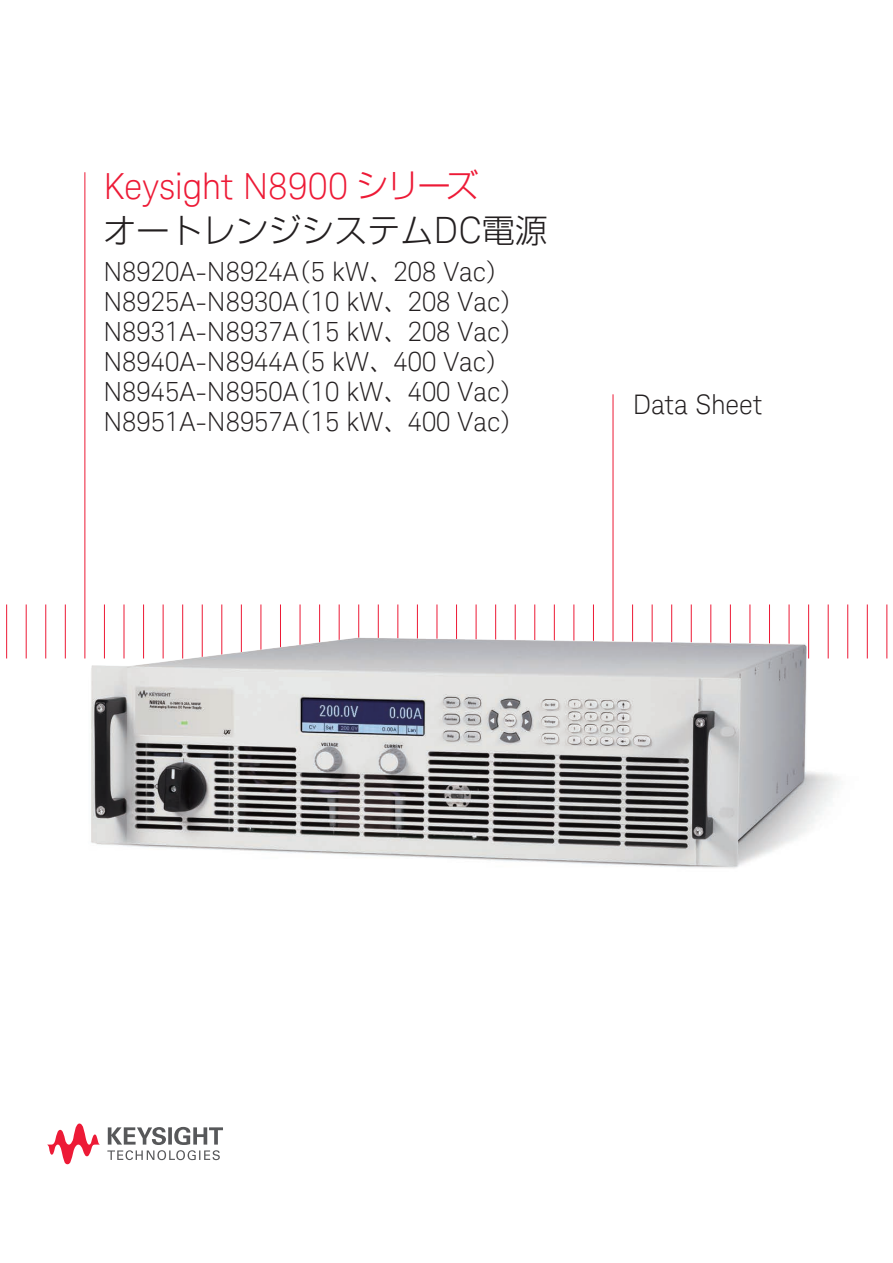
<style>
.page{position:relative;width:893px;height:1263px;background:#fff}
.page>*{position:absolute;margin:0;border:0;box-sizing:border-box;transform-origin:0 0}
.t1{font:300 36px "Keysight Sans";letter-spacing:-.01em;color:#ed1a36}
.t2{font:300 33px "Shin Go Pro";color:#231f20}
.t3{font:300 27px "Keysight Sans";letter-spacing:-.005em;color:#231f20}
.t4{font:300 26.4px/30px "Keysight Sans";color:#231f20}
.s1{font-family:"Shin Go Pro";font-size:33px}
.s2{font-family:"Keysight Sans";font-size:36.3px}
.s3{font-family:"Shin Go Pro";font-size:24px}
</style>
<div class="page">
<svg style="left:107px;top:1127px;width:116px;height:33px"></svg>
<svg style="left:47px;top:1123px;width:53px;height:41px"></svg>
<hr style="left:6px;top:604px;width:1px;height:54px;background:#ed1a36">
<hr style="left:26px;top:604px;width:1px;height:54px;background:#ed1a36">
<hr style="left:45px;top:604px;width:1px;height:54px;background:#ed1a36">
<hr style="left:65px;top:604px;width:1px;height:54px;background:#ed1a36">
<hr style="left:104px;top:604px;width:1px;height:54px;background:#ed1a36">
<hr style="left:124px;top:604px;width:1px;height:54px;background:#ed1a36">
<hr style="left:143px;top:604px;width:1px;height:54px;background:#ed1a36">
<hr style="left:163px;top:604px;width:1px;height:54px;background:#ed1a36">
<hr style="left:182px;top:604px;width:1px;height:54px;background:#ed1a36">
<hr style="left:202px;top:604px;width:1px;height:54px;background:#ed1a36">
<hr style="left:221px;top:604px;width:1px;height:54px;background:#ed1a36">
<hr style="left:241px;top:604px;width:1px;height:54px;background:#ed1a36">
<hr style="left:261px;top:604px;width:1px;height:54px;background:#ed1a36">
<hr style="left:280px;top:604px;width:1px;height:54px;background:#ed1a36">
<hr style="left:300px;top:604px;width:1px;height:54px;background:#ed1a36">
<hr style="left:319px;top:604px;width:1px;height:54px;background:#ed1a36">
<hr style="left:339px;top:604px;width:1px;height:54px;background:#ed1a36">
<hr style="left:358px;top:604px;width:1px;height:54px;background:#ed1a36">
<hr style="left:378px;top:604px;width:1px;height:54px;background:#ed1a36">
<hr style="left:397px;top:604px;width:1px;height:54px;background:#ed1a36">
<hr style="left:417px;top:604px;width:1px;height:54px;background:#ed1a36">
<hr style="left:437px;top:604px;width:1px;height:54px;background:#ed1a36">
<hr style="left:456px;top:604px;width:1px;height:54px;background:#ed1a36">
<hr style="left:476px;top:604px;width:1px;height:54px;background:#ed1a36">
<hr style="left:495px;top:604px;width:1px;height:54px;background:#ed1a36">
<hr style="left:515px;top:604px;width:1px;height:54px;background:#ed1a36">
<hr style="left:534px;top:604px;width:1px;height:54px;background:#ed1a36">
<hr style="left:554px;top:604px;width:1px;height:54px;background:#ed1a36">
<hr style="left:573px;top:604px;width:1px;height:54px;background:#ed1a36">
<hr style="left:593px;top:604px;width:1px;height:54px;background:#ed1a36">
<hr style="left:632px;top:604px;width:1px;height:54px;background:#ed1a36">
<hr style="left:652px;top:604px;width:1px;height:54px;background:#ed1a36">
<hr style="left:671px;top:604px;width:1px;height:54px;background:#ed1a36">
<hr style="left:691px;top:604px;width:1px;height:54px;background:#ed1a36">
<hr style="left:710px;top:604px;width:1px;height:54px;background:#ed1a36">
<hr style="left:730px;top:604px;width:1px;height:54px;background:#ed1a36">
<hr style="left:750px;top:604px;width:1px;height:54px;background:#ed1a36">
<hr style="left:769px;top:604px;width:1px;height:54px;background:#ed1a36">
<hr style="left:789px;top:604px;width:1px;height:54px;background:#ed1a36">
<hr style="left:808px;top:604px;width:1px;height:54px;background:#ed1a36">
<hr style="left:828px;top:604px;width:1px;height:54px;background:#ed1a36">
<hr style="left:847px;top:604px;width:1px;height:54px;background:#ed1a36">
<hr style="left:867px;top:604px;width:1px;height:54px;background:#ed1a36">
<hr style="left:886px;top:604px;width:1px;height:54px;background:#ed1a36">
<hr style="left:613px;top:394px;width:1px;height:264px;background:#ed1a36">
<hr style="left:85px;top:172px;width:1px;height:486px;background:#ed1a36">
<img style="left:64px;top:638px;width:804px;height:230px">
<h1 class="t1" style="left:103px;top:165px;width:377px">Keysight N8900 <span class="s1">シリーズ</span></h1>
<p class="t2" style="left:103px;top:203px;width:446px">オートレンジシステム<span class="s2">DC</span>電源</p>
<p class="t4" style="left:103px;top:257px;width:422px">N8920A-N8924A<span class="s3">（</span>5 kW<span class="s3">、</span>208 Vac<span class="s3">）<br></span>N8925A-N8930A<span class="s3">（</span>10 kW<span class="s3">、</span>208 Vac<span class="s3">）<br></span>N8931A-N8937A<span class="s3">（</span>15 kW<span class="s3">、</span>208 Vac<span class="s3">）<br></span>N8940A-N8944A<span class="s3">（</span>5 kW<span class="s3">、</span>400 Vac<span class="s3">）<br></span>N8945A-N8950A<span class="s3">（</span>10 kW<span class="s3">、</span>400 Vac<span class="s3">）<br></span>N8951A-N8957A<span class="s3">（</span>15 kW<span class="s3">、</span>400 Vac<span class="s3">）</span></p>
<p class="t3" style="left:633px;top:389px;width:131px">Data Sheet</p>
</div>
